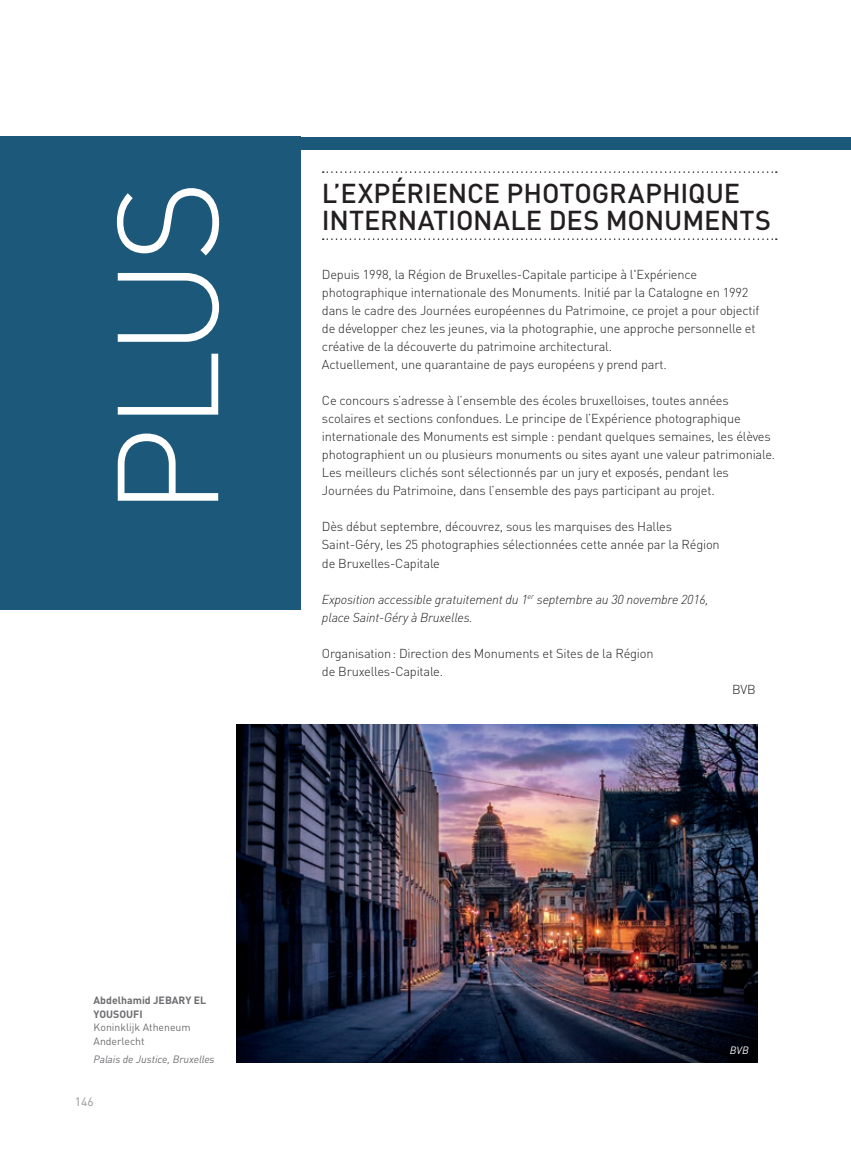
<style>
.page{position:relative;width:851px;height:1149px;background:#fff}
.page>*{position:absolute;margin:0;border:0;box-sizing:border-box;transform-origin:0 0}
.t1{font:300 141px "DIN";color:#fff}
.t2{font:500 27px/27px "DIN";letter-spacing:-.005em;color:#231f20}
.t3{font:300 12.9px/18px "DIN";letter-spacing:-.015em;color:#231f20}
.t4{font:italic 300 12.9px/18px "DINOT";letter-spacing:-.015em;color:#231f20}
.t5{font:12px "DIN";color:#939598}
.t6{font:10.5px/13.5px "DIN";color:#6c6d70}
.t7{font:700 10.5px/13.5px "DIN";color:#6c6d70}
.t8{font:italic 10.5px "DINOT";color:#6c6d70}
.t9{font:italic 10.5px "DINOT";color:#fff}
</style>
<div class="page">
<div style="left:0;top:137px;width:850px;height:13px;background:#1c587a"></div>
<div style="left:0;top:137px;width:300px;height:472px;background:#1c587a"></div>
<svg style="left:322px;top:171px;width:454px;height:2px"></svg>
<svg style="left:322px;top:238px;width:454px;height:2px"></svg>
<img style="left:236px;top:724px;width:521px;height:338px">
<h1 class="t1" style="left:81px;top:516px;width:338px;rotate:-90deg">PLUS</h1>
<h2 class="t2" style="left:322px;top:178px;width:450px">L’EXPÉRIENCE PHOTOGRAPHIQUE<br>INTERNATIONALE DES MONUMENTS</h2>
<p class="t3" style="left:322px;top:265px;width:439px">Depuis 1998, la Région de Bruxelles-Capitale participe à l'Expérience photographique internationale des Monuments. Initié par la Catalogne en 1992 dans le cadre des Journées européennes du Patrimoine, ce projet a pour objectif de développer chez les jeunes, via la photographie, une approche personnelle et créative de la découverte du patrimoine architectural.<br>Actuellement, une quarantaine de pays européens y prend part.</p>
<p class="t3" style="left:322px;top:391px;width:454px">Ce concours s’adresse à l’ensemble des écoles bruxelloises, toutes années scolaires et sections confondues. Le principe de l’Expérience photographique internationale des Monuments est simple : pendant quelques semaines, les élèves photographient un ou plusieurs monuments ou sites ayant une valeur patrimoniale.<br>Les meilleurs clichés sont sélectionnés par un jury et exposés, pendant les Journées du Patrimoine, dans l’ensemble des pays participant au projet.</p>
<p class="t3" style="left:322px;top:517px;width:399px">Dès début septembre, découvrez, sous les marquises des Halles<br>Saint-Géry, les 25 photographies sélectionnées cette année par la Région de Bruxelles-Capitale</p>
<p class="t4" style="left:322px;top:589px;width:388px">Exposition accessible gratuitement du 1<sup>er</sup> septembre au 30 novembre 2016, place Saint-Géry à Bruxelles.</p>
<p class="t3" style="left:322px;top:643px;width:333px">Organisation: Direction des Monuments et Sites de la Région de Bruxelles-Capitale.</p>
<p class="t3" style="left:732px;top:679px;width:25px">BVB</p>
<p class="t7" style="left:94px;top:993px;width:114px">Abdelhamid JEBARY EL<br>YOUSOUFI</p>
<p class="t6" style="left:94px;top:1020px;width:99px">Koninklijk Atheneum<br>Anderlecht</p>
<p class="t8" style="left:94px;top:1052px;width:122px">Palais de Justice, Bruxelles</p>
<p class="t5" style="left:75px;top:1094px;width:20px">146</p>
<p class="t9" style="left:729px;top:1043px;width:21px">BVB</p>
</div>
